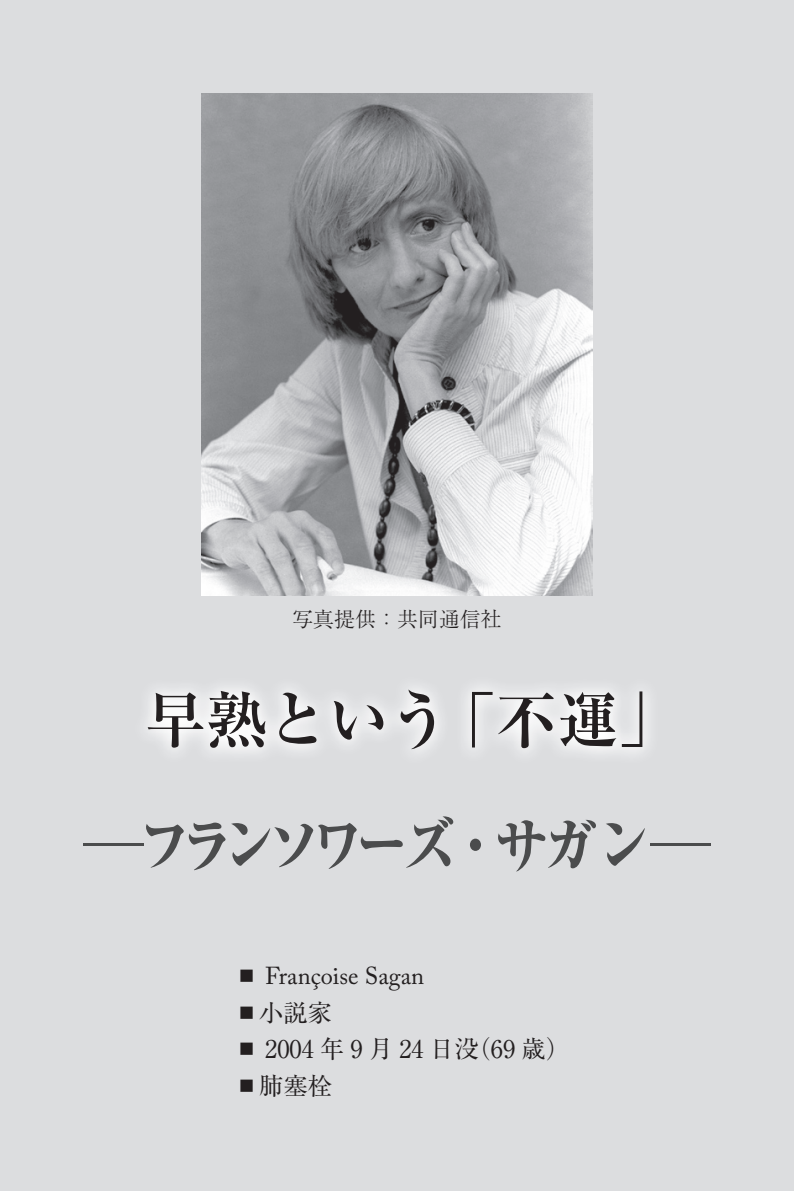
<style>
.page{position:relative;width:794px;height:1191px;background:#dcdddf}
.page>*{position:absolute;margin:0;border:0;box-sizing:border-box;transform-origin:0 0}
.t1{font:700 60.9px "Ryumin Pro";color:#231f20}
.t2{font:800 60.2px "Ryumin Pro";letter-spacing:-.17em;color:#4b4c4d}
.t3{font:24.5px "Ryumin Pr 6 N";color:#231f20}
.t4{font:24.5px "Adobe Caslon Pro";color:#231f20}
.t5{font:300 21px "Ryumin Pro";color:#231f20}
.s1{font-family:"Ryumin Pr 6 N"}
</style>
<div class="page">
<img style="left:201px;top:93px;width:392px;height:502px">
<img style="left:127px;top:668px;width:531px;height:96px">
<p class="t5" style="left:292px;top:603px;width:211px">写真提供：共同通信社</p>
<h1 class="t1" style="left:145px;top:671px;width:307px">早熟という</h1>
<h1 class="t1" style="left:435px;top:671px;width:246px">「不運「</h1>
<h2 class="t2" style="left:83px;top:798px;width:629px">─フランソワーズ・サガン─</h2>
<p class="t4" style="left:235px;top:961px;width:191px"><span class="s1">■</span> Françoise Sagan</p>
<p class="t3" style="left:235px;top:993px;width:99px">■小説家</p>
<p class="t3" style="left:466px;top:1029px;width:105px">（69 歳(</p>
<p class="t3" style="left:235px;top:1029px;width:246px">■ 2004 年 9 月 24 日没</p>
<p class="t3" style="left:235px;top:1066px;width:99px">■肺塞栓</p>
</div>
